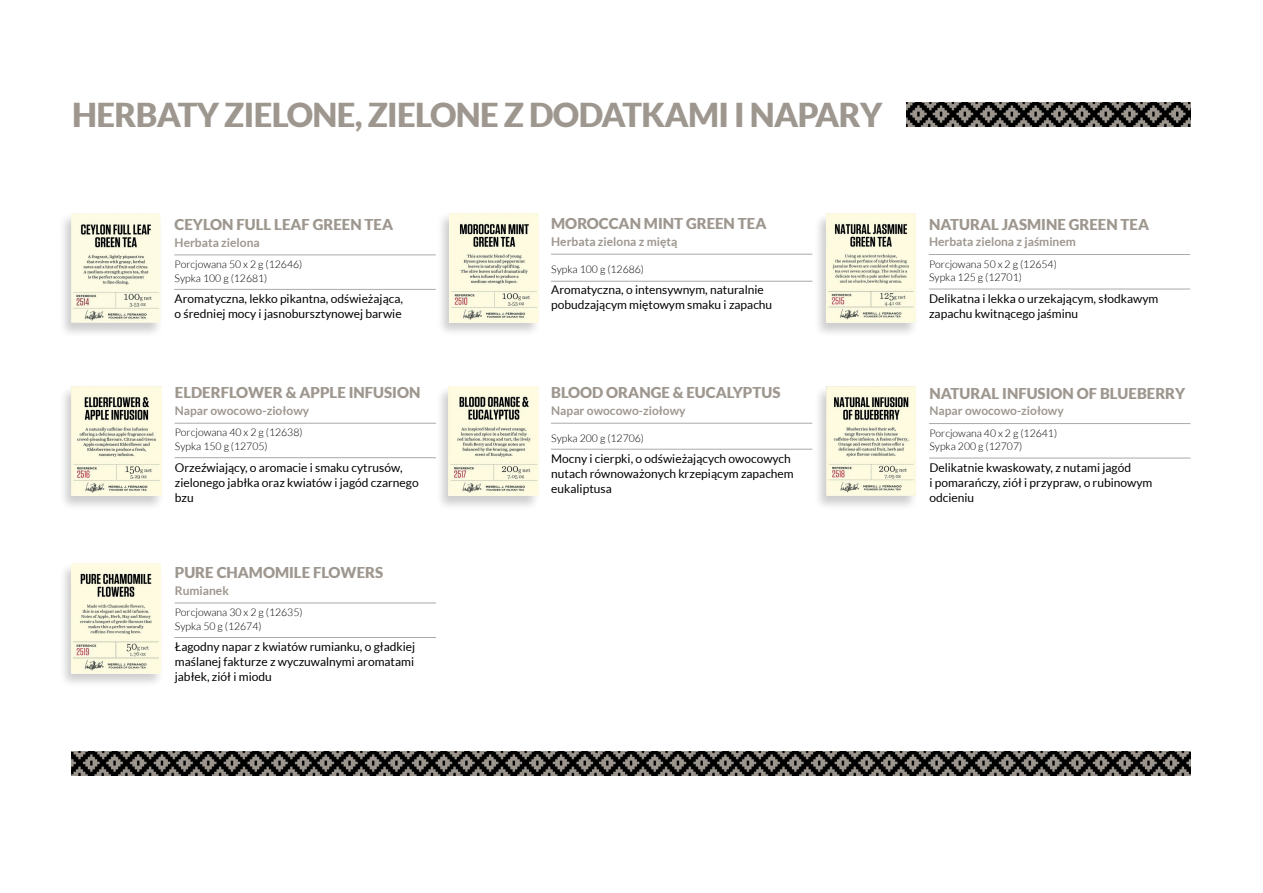
<style>
.page{position:relative;width:1263px;height:893px;background:#fff}
.page>*{position:absolute;margin:0;border:0;box-sizing:border-box;transform-origin:0 0}
.t1{font:900 33px "Lato";letter-spacing:-.02em;color:#9e978f}
.t2{font:900 15px "Lato";color:#9e978f}
.t3{font:12px/15px "Lato";color:#000}
.t4{font:700 12px "Lato";color:#9e978f}
.t5{font:300 10.5px/13.5px "Lato";color:#000}
</style>
<div class="page">
<hr style="left:175px;top:423px;width:261px;height:1px;background:#a7a9ac">
<hr style="left:175px;top:457px;width:261px;height:1px;background:#a7a9ac">
<hr style="left:175px;top:603px;width:261px;height:1px;background:#a7a9ac">
<hr style="left:175px;top:637px;width:261px;height:1px;background:#a7a9ac">
<hr style="left:551px;top:254px;width:261px;height:1px;background:#a7a9ac">
<hr style="left:551px;top:281px;width:261px;height:1px;background:#a7a9ac">
<hr style="left:551px;top:423px;width:261px;height:1px;background:#a7a9ac">
<hr style="left:551px;top:449px;width:261px;height:1px;background:#a7a9ac">
<hr style="left:929px;top:423px;width:261px;height:1px;background:#a7a9ac">
<hr style="left:929px;top:458px;width:261px;height:1px;background:#a7a9ac">
<img style="left:907px;top:103px;width:284px;height:24px">
<img style="left:72px;top:752px;width:1119px;height:24px">
<hr style="left:929px;top:254px;width:261px;height:1px;background:#a7a9ac">
<hr style="left:929px;top:289px;width:261px;height:1px;background:#a7a9ac">
<div style="left:813px;top:212px;width:106px;height:126px;background:#000;opacity:.2"></div>
<img style="left:826px;top:213px;width:89px;height:110px">
<hr style="left:174px;top:254px;width:262px;height:1px;background:#a7a9ac">
<hr style="left:174px;top:289px;width:262px;height:1px;background:#a7a9ac">
<div style="left:58px;top:212px;width:106px;height:126px;background:#000;opacity:.2"></div>
<img style="left:71px;top:213px;width:89px;height:110px">
<div style="left:436px;top:212px;width:105px;height:126px;background:#000;opacity:.2"></div>
<img style="left:449px;top:213px;width:89px;height:109px">
<div style="left:59px;top:385px;width:105px;height:126px;background:#000;opacity:.2"></div>
<img style="left:72px;top:386px;width:89px;height:110px">
<div style="left:436px;top:385px;width:105px;height:126px;background:#000;opacity:.2"></div>
<img style="left:449px;top:386px;width:89px;height:110px">
<div style="left:59px;top:563px;width:105px;height:125px;background:#000;opacity:.2"></div>
<img style="left:72px;top:564px;width:89px;height:109px">
<div style="left:814px;top:385px;width:105px;height:126px;background:#000;opacity:.2"></div>
<img style="left:826px;top:386px;width:90px;height:110px">
<h1 class="t1" style="left:72px;top:95px;width:812px">HERBATY ZIELONE, ZIELONE Z DODATKAMI I NAPARY</h1>
<p class="t2" style="left:175px;top:216px;width:220px">CEYLON FULL LEAF GREEN TEA</p>
<p class="t4" style="left:175px;top:235px;width:87px">Herbata zielona</p>
<p class="t5" style="left:175px;top:258px;width:129px">Porcjowana 50 x 2 g (12646)<br>Sypka 100 g (12681)</p>
<p class="t3" style="left:175px;top:291px;width:230px">Aromatyczna, lekko pikantna, odświeżająca, o średniej mocy i jasnobursztynowej barwie</p>
<p class="t2" style="left:175px;top:384px;width:247px">ELDERFLOWER &amp; APPLE INFUSION</p>
<p class="t4" style="left:175px;top:404px;width:136px">Napar owocowo-ziołowy</p>
<p class="t5" style="left:175px;top:426px;width:129px">Porcjowana 40 x 2 g (12638)<br>Sypka 150 g (12705)</p>
<p class="t3" style="left:175px;top:460px;width:245px">Orzeźwiający, o aromacie i smaku cytrusów, zielonego jabłka oraz kwiatów i jagód czarnego bzu</p>
<p class="t2" style="left:175px;top:564px;width:210px">PURE CHAMOMILE FLOWERS</p>
<p class="t4" style="left:175px;top:583px;width:56px">Rumianek</p>
<p class="t5" style="left:175px;top:606px;width:129px">Porcjowana 30 x 2 g (12635)<br>Sypka 50 g (12674)</p>
<p class="t3" style="left:175px;top:639px;width:242px;text-align:justify">Łagodny napar z kwiatów rumianku, o gładkiej maślanej fakturze z wyczuwalnymi aromatami jabłek, ziół i miodu</p>
<p class="t2" style="left:551px;top:215px;width:217px">MOROCCAN MINT GREEN TEA</p>
<p class="t4" style="left:551px;top:235px;width:128px">Herbata zielona z miętą</p>
<p class="t5" style="left:551px;top:262px;width:94px">Sypka 100 g (12686)</p>
<p class="t3" style="left:551px;top:282px;width:223px">Aromatyczna, o intensywnym, naturalnie pobudzającym miętowym smaku i zapachu</p>
<p class="t2" style="left:551px;top:384px;width:231px">BLOOD ORANGE &amp; EUCALYPTUS</p>
<p class="t4" style="left:551px;top:404px;width:136px">Napar owocowo-ziołowy</p>
<p class="t5" style="left:551px;top:431px;width:94px">Sypka 200 g (12706)</p>
<p class="t3" style="left:551px;top:451px;width:244px">Mocny i cierpki, o odświeżających owocowych nutach równoważonych krzepiącym zapachem eukaliptusa</p>
<p class="t2" style="left:929px;top:215px;width:221px">NATURAL JASMINE GREEN TEA</p>
<p class="t4" style="left:929px;top:235px;width:148px">Herbata zielona z jaśminem</p>
<p class="t5" style="left:929px;top:257px;width:129px">Porcjowana 50 x 2 g (12654)<br>Sypka 125 g (12701)</p>
<p class="t3" style="left:929px;top:291px;width:231px">Delikatna i lekka o urzekającym, słodkawym zapachu kwitnącego jaśminu</p>
<p class="t2" style="left:929px;top:384px;width:257px">NATURAL INFUSION OF BLUEBERRY</p>
<p class="t4" style="left:929px;top:404px;width:136px">Napar owocowo-ziołowy</p>
<p class="t5" style="left:929px;top:426px;width:129px">Porcjowana 40 x 2 g (12641)<br>Sypka 200 g (12707)</p>
<p class="t3" style="left:929px;top:460px;width:225px">Delikatnie kwaskowaty, z nutami jagód<br>i pomarańczy, ziół i przypraw, o rubinowym odcieniu</p>
</div>
